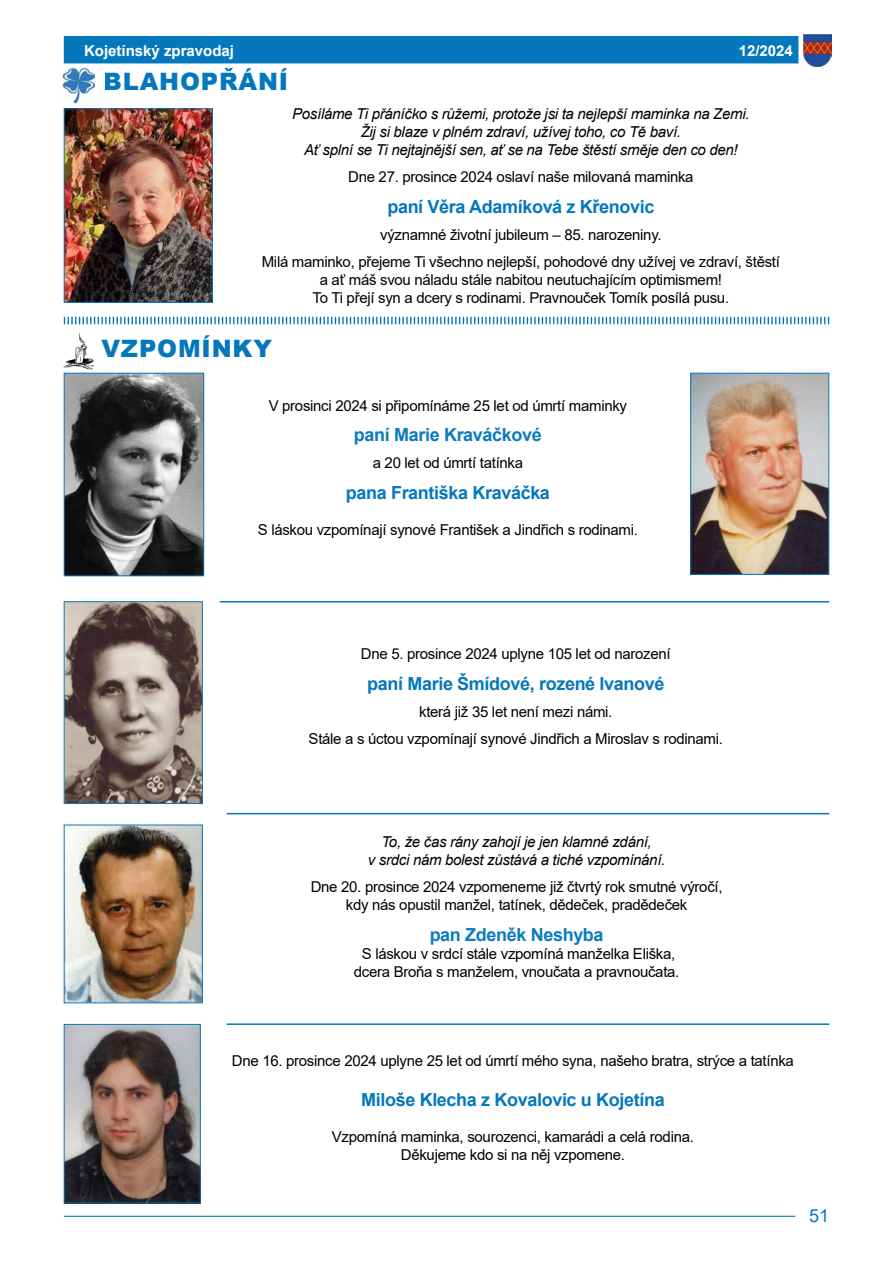
<style>
.page{position:relative;width:893px;height:1263px;background:#fff}
.page>*{position:absolute;margin:0;border:0;box-sizing:border-box;transform-origin:0 0}
.t1{font:900 24px "Arial";letter-spacing:.035em;color:#0578bd}
.t2{font:700 18px "Arial";letter-spacing:-.02em;color:#0578bd}
.t3{font:700 18px "Arial";letter-spacing:-.02em;color:#0d7bc0}
.t4{font:18px "Arial";color:#0578bd}
.t5{font:15px/18px "Arial";letter-spacing:-.02em;color:#000;text-align:center}
.t6{font:italic 15px/18px "Arial";letter-spacing:-.02em;color:#000;text-align:center}
.t7{font:700 15px "Arial";color:#fff}
</style>
<div class="page">
<hr style="left:64px;top:1216px;width:731px;height:1px;background:#0079be">
<div style="left:64px;top:36px;width:734px;height:27px;background:#0578bd"></div>
<img style="left:803px;top:34px;width:28px;height:33px">
<img style="left:63px;top:333px;width:32px;height:40px">
<img style="left:66px;top:375px;width:136px;height:199px">
<div style="left:64px;top:373px;width:140px;height:203px;border:1px solid #0578bd"></div>
<hr style="left:220px;top:601px;width:609px;height:1px;background:#0578bd">
<img style="left:63px;top:67px;width:32px;height:36px">
<img style="left:66px;top:110px;width:145px;height:191px">
<div style="left:64px;top:108px;width:149px;height:195px;border:1px solid #0578bd"></div>
<svg style="left:63px;top:316px;width:767px;height:9px"></svg>
<img style="left:692px;top:375px;width:135px;height:198px">
<div style="left:690px;top:373px;width:139px;height:202px;border:1px solid #0578bd"></div>
<img style="left:66px;top:603px;width:135px;height:199px">
<div style="left:64px;top:601px;width:139px;height:203px;border:1px solid #0578bd"></div>
<hr style="left:227px;top:813px;width:602px;height:1px;background:#0578bd">
<img style="left:66px;top:827px;width:135px;height:174px">
<div style="left:64px;top:825px;width:139px;height:178px;border:1px solid #0578bd"></div>
<hr style="left:227px;top:1023px;width:602px;height:2px;background:#0578bd">
<img style="left:66px;top:1026px;width:133px;height:175px">
<div style="left:64px;top:1024px;width:137px;height:179px;border:1px solid #0578bd"></div>
<p class="t7" style="left:84px;top:40px;width:152px">Kojetínský zpravodaj</p>
<p class="t7" style="left:739px;top:40px;width:56px">12/2024</p>
<h1 class="t1" style="left:103px;top:64px;width:186px">BLAHOPŘÁNÍ</h1>
<p class="t6" style="left:292px;top:105px;width:459px">Posíláme Ti přáníčko s růžemi, protože jsi ta nejlepší maminka na Zemi.<br>Žij si blaze v plném zdraví, užívej toho, co Tě baví.<br>Ať splní se Ti nejtajnější sen, ať se na Tebe štěstí směje den co den!</p>
<p class="t5" style="left:348px;top:168px;width:347px">Dne 27. prosince 2024 oslaví naše milovaná maminka</p>
<p class="t2" style="left:387px;top:194px;width:268px">paní Věra Adamíková z Křenovic</p>
<p class="t5" style="left:262px;top:221px;width:520px;line-height:27px">významné životní jubileum – 85. narozeniny.<br>Milá maminko, přejeme Ti všechno nejlepší, pohodové dny užívej ve zdraví, štěstí</p>
<p class="t5" style="left:313px;top:271px;width:418px">a ať máš svou náladu stále nabitou neutuchajícím optimismem!<br>To Ti přejí syn a dcery s rodinami. Pravnouček Tomík posílá pusu.</p>
<h1 class="t1" style="left:101px;top:331px;width:172px">VZPOMÍNKY</h1>
<p class="t5" style="left:269px;top:396px;width:360px">V prosinci 2024 si připomínáme 25 let od úmrtí maminky</p>
<p class="t3" style="left:354px;top:422px;width:189px">paní Marie Kraváčkové</p>
<p class="t5" style="left:373px;top:454px;width:152px">a 20 let od úmrtí tatínka</p>
<p class="t2" style="left:346px;top:480px;width:206px">pana Františka Kraváčka</p>
<p class="t5" style="left:258px;top:521px;width:382px">S láskou vzpomínají synové František a Jindřich s rodinami.</p>
<p class="t5" style="left:361px;top:645px;width:311px">Dne 5. prosince 2024 uplyne 105 let od narození</p>
<p class="t2" style="left:367px;top:671px;width:299px">paní Marie Šmídové, rozené Ivanové</p>
<p class="t5" style="left:309px;top:698px;width:416px;line-height:27px">která již 35 let není mezi námi.<br>Stále a s úctou vzpomínají synové Jindřich a Miroslav s rodinami.</p>
<p class="t6" style="left:368px;top:833px;width:299px">To, že čas rány zahojí je jen klamné zdání,<br>v srdci nám bolest zůstává a tiché vzpomínání.</p>
<p class="t5" style="left:311px;top:878px;width:413px">Dne 20. prosince 2024 vzpomeneme již čtvrtý rok smutné výročí, kdy nás opustil manžel, tatínek, dědeček, pradědeček</p>
<p class="t3" style="left:430px;top:922px;width:175px">pan Zdeněk Neshyba</p>
<p class="t5" style="left:354px;top:945px;width:327px">S láskou v srdcí stále vzpomíná manželka Eliška, dcera Broňa s manželem, vnoučata a pravnoučata.</p>
<p class="t5" style="left:232px;top:1052px;width:564px">Dne 16. prosince 2024 uplyne 25 let od úmrtí mého syna, našeho bratra, strýce a tatínka</p>
<p class="t2" style="left:361px;top:1087px;width:305px">Miloše Klecha z Kovalovic u Kojetína</p>
<p class="t5" style="left:332px;top:1127px;width:364px">Vzpomíná maminka, sourozenci, kamarádi a celá rodina.<br>Děkujeme kdo si na něj vzpomene.</p>
<p class="t4" style="left:809px;top:1203px;width:22px">51</p>
</div>
